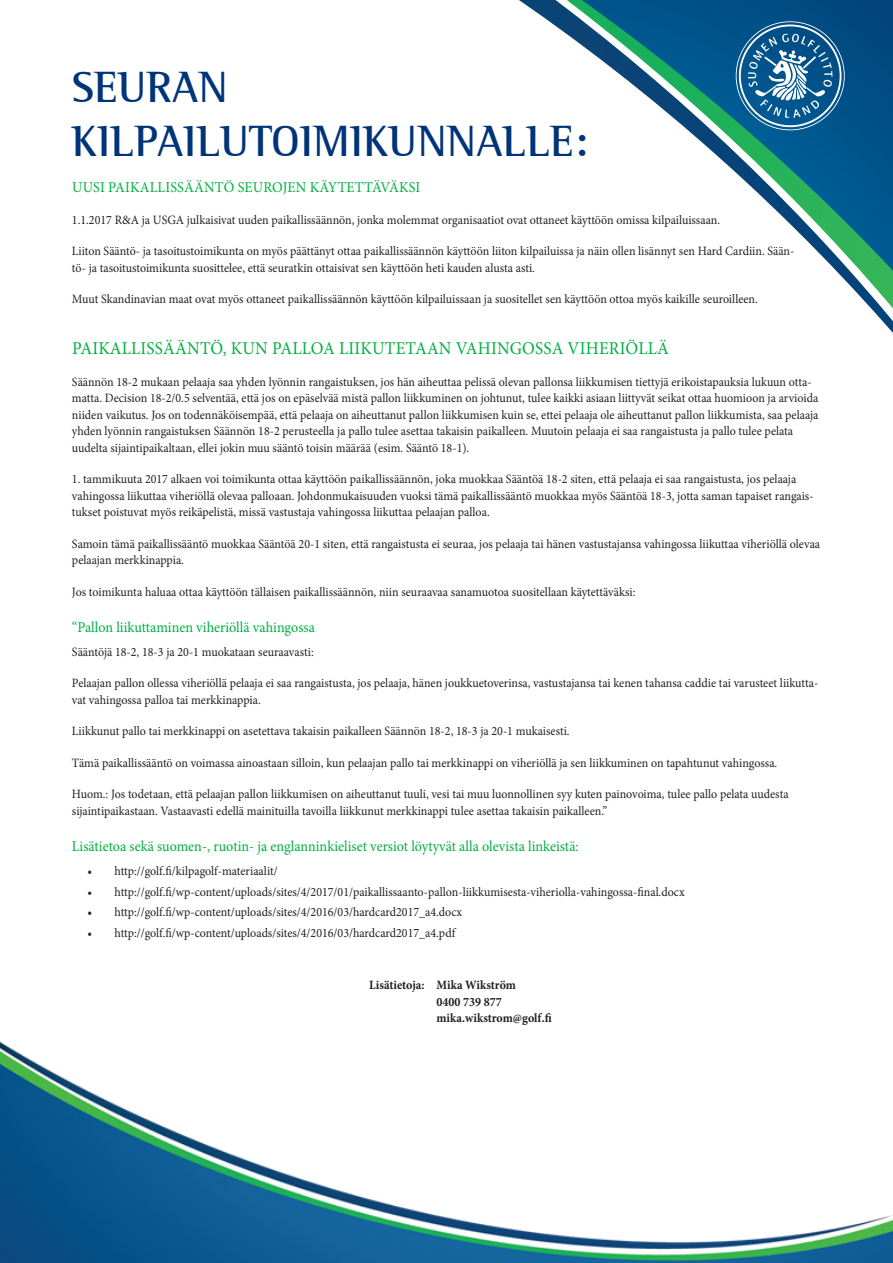
<style>
.page{position:relative;width:893px;height:1263px;background:#fff}
.page>*{position:absolute;margin:0;border:0;box-sizing:border-box;transform-origin:0 0}
.OTSIKKO_1{font:700 45px "Rotis Semi Serif 65";color:#003478}
.OTSIKKO_2{font:18px "Minion Pro";letter-spacing:.01em;color:#00af3f;scale:.95 1}
.Otsikko_3{font:15px "Minion Pro";color:#00af3f;scale:.94 1}
.OTSIKKO_2-2{font:15px "Minion Pro";letter-spacing:.01em;color:#00af3f;scale:.95 1}
.Leipäteksti_musta{font:12.75px/16.5px "Minion Pro";color:#231f20;scale:.94 1}
.Leipäteksti_musta-2{font:700 12.75px/16.5px "Minion Pro";color:#231f20;scale:.94 1}
</style>
<div class="page">
<svg style="left:538px;top:0;width:355px;height:333px"></svg>
<svg style="left:736px;top:21px;width:109px;height:109px"></svg>
<img style="left:0;top:1041px;width:893px;height:222px">
<p class="OTSIKKO_1" style="left:72px;top:60px;width:157px">SEURAN</p>
<p class="OTSIKKO_1" style="left:72px;top:114px;width:517px">KILPAILUTOIMIKUNNALLE:</p>
<p class="OTSIKKO_2-2" style="left:72px;top:177px;width:368px">UUSI PAIKALLISSÄÄNTÖ SEUROJEN KÄYTETTÄVÄKSI</p>
<p class="Leipäteksti_musta" style="left:72px;top:211px;width:691px">1.1.2017 R&amp;A ja USGA julkaisivat uuden paikallissäännön, jonka molemmat organisaatiot ovat ottaneet käyttöön omissa kilpailuissaan.</p>
<p class="Leipäteksti_musta" style="left:72px;top:243px;width:770px">Liiton Sääntö- ja tasoitustoimikunta on myös päättänyt ottaa paikallissäännön käyttöön liiton kilpailuissa ja näin ollen lisännyt sen Hard Cardiin. Sään&shy;tö- ja tasoitustoimikunta suosittelee, että seuratkin ottaisivat sen käyttöön heti kauden alusta asti.</p>
<p class="Leipäteksti_musta" style="left:72px;top:291px;width:731px">Muut Skandinavian maat ovat myös ottaneet paikallissäännön käyttöön kilpailuissaan ja suositellet sen käyttöön ottoa myös kaikille seuroilleen.</p>
<p class="OTSIKKO_2" style="left:72px;top:336px;width:630px">PAIKALLISSÄÄNTÖ, KUN PALLOA LIIKUTETAAN VAHINGOSSA VIHERIÖLLÄ</p>
<p class="Leipäteksti_musta" style="left:72px;top:373px;width:796px">Säännön 18-2 mukaan pelaaja saa yhden lyönnin rangaistuksen, jos hän aiheuttaa pelissä olevan pallonsa liikkumisen tiettyjä erikoistapauksia lukuun otta&shy;matta. Decision 18-2/0.5 selventää, että jos on epäselvää mistä pallon liikkuminen on johtunut, tulee kaikki asiaan liittyvät seikat ottaa huomioon ja arvioida niiden vaikutus. Jos on todennäköisempää, että pelaaja on aiheuttanut pallon liikkumisen kuin se, ettei pelaaja ole aiheuttanut pallon liikkumista, saa pelaaja yhden lyönnin rangaistuksen Säännön 18-2 perusteella ja pallo tulee asettaa takaisin paikalleen. Muutoin pelaaja ei saa rangaistusta ja pallo tulee pelata uudelta sijaintipaikaltaan, ellei jokin muu sääntö toisin määrää (esim. Sääntö 18-1).</p>
<p class="Leipäteksti_musta" style="left:72px;top:471px;width:790px">1. tammikuuta 2017 alkaen voi toimikunta ottaa käyttöön paikallissäännön, joka muokkaa Sääntöä 18-2 siten, että pelaaja ei saa rangaistusta, jos pelaaja vahingossa liikuttaa viheriöllä olevaa palloaan. Johdonmukaisuuden vuoksi tämä paikallissääntö muokkaa myös Sääntöä 18-3, jotta saman tapaiset rangais&shy;tukset poistuvat myös reikäpelistä, missä vastustaja vahingossa liikuttaa pelaajan palloa.</p>
<p class="Leipäteksti_musta" style="left:72px;top:535px;width:797px">Samoin tämä paikallissääntö muokkaa Sääntöä 20-1 siten, että rangaistusta ei seuraa, jos pelaaja tai hänen vastustajansa vahingossa liikuttaa viheriöllä olevaa pelaajan merkkinappia.</p>
<p class="Leipäteksti_musta" style="left:72px;top:583px;width:601px">Jos toimikunta haluaa ottaa käyttöön tällaisen paikallissäännön, niin seuraavaa sanamuotoa suositellaan käytettäväksi:</p>
<p class="Otsikko_3" style="left:72px;top:617px;width:260px">“Pallon liikuttaminen viheriöllä vahingossa</p>
<p class="Leipäteksti_musta" style="left:72px;top:643px;width:259px">Sääntöjä 18-2, 18-3 ja 20-1 muokataan seuraavasti:</p>
<p class="Leipäteksti_musta" style="left:72px;top:675px;width:795px">Pelaajan pallon ollessa viheriöllä pelaaja ei saa rangaistusta, jos pelaaja, hänen joukkuetoverinsa, vastustajansa tai kenen tahansa caddie tai varusteet liikutta&shy;vat vahingossa palloa tai merkkinappia.</p>
<p class="Leipäteksti_musta" style="left:72px;top:723px;width:531px">Liikkunut pallo tai merkkinappi on asetettava takaisin paikalleen Säännön 18-2, 18-3 ja 20-1 mukaisesti.</p>
<p class="Leipäteksti_musta" style="left:72px;top:754px;width:752px">Tämä paikallissääntö on voimassa ainoastaan silloin, kun pelaajan pallo tai merkkinappi on viheriöllä ja sen liikkuminen on tapahtunut vahingossa.</p>
<p class="Leipäteksti_musta" style="left:72px;top:786px;width:764px">Huom.: Jos todetaan, että pelaajan pallon liikkumisen on aiheuttanut tuuli, vesi tai muu luonnollinen syy kuten painovoima, tulee pallo pelata uudesta sijaintipaikastaan. Vastaavasti edellä mainituilla tavoilla liikkunut merkkinappi tulee asettaa takaisin paikalleen.”</p>
<p class="Otsikko_3" style="left:72px;top:836px;width:541px">Lisätietoa sekä suomen-, ruotin- ja englanninkieliset versiot löytyvät alla olevista linkeistä:</p>
<p class="Leipäteksti_musta" style="left:88px;top:862px;width:204px">• http://golf.fi/kilpagolf-materiaalit/</p>
<p class="Leipäteksti_musta" style="left:88px;top:883px;width:637px">• http://golf.fi/wp-content/uploads/sites/4/2017/01/paikallissaanto-pallon-liikkumisesta-viheriolla-vahingossa-final.docx</p>
<p class="Leipäteksti_musta" style="left:88px;top:904px;width:400px">• http://golf.fi/wp-content/uploads/sites/4/2016/03/hardcard2017_a4.docx</p>
<p class="Leipäteksti_musta" style="left:88px;top:925px;width:393px">• http://golf.fi/wp-content/uploads/sites/4/2016/03/hardcard2017_a4.pdf</p>
<p class="Leipäteksti_musta-2" style="left:436px;top:977px;width:124px;text-indent:-68px">Lisätietoja: Mika Wikström<br>0400 739 877 mika.wikstrom@golf.fi</p>
</div>
